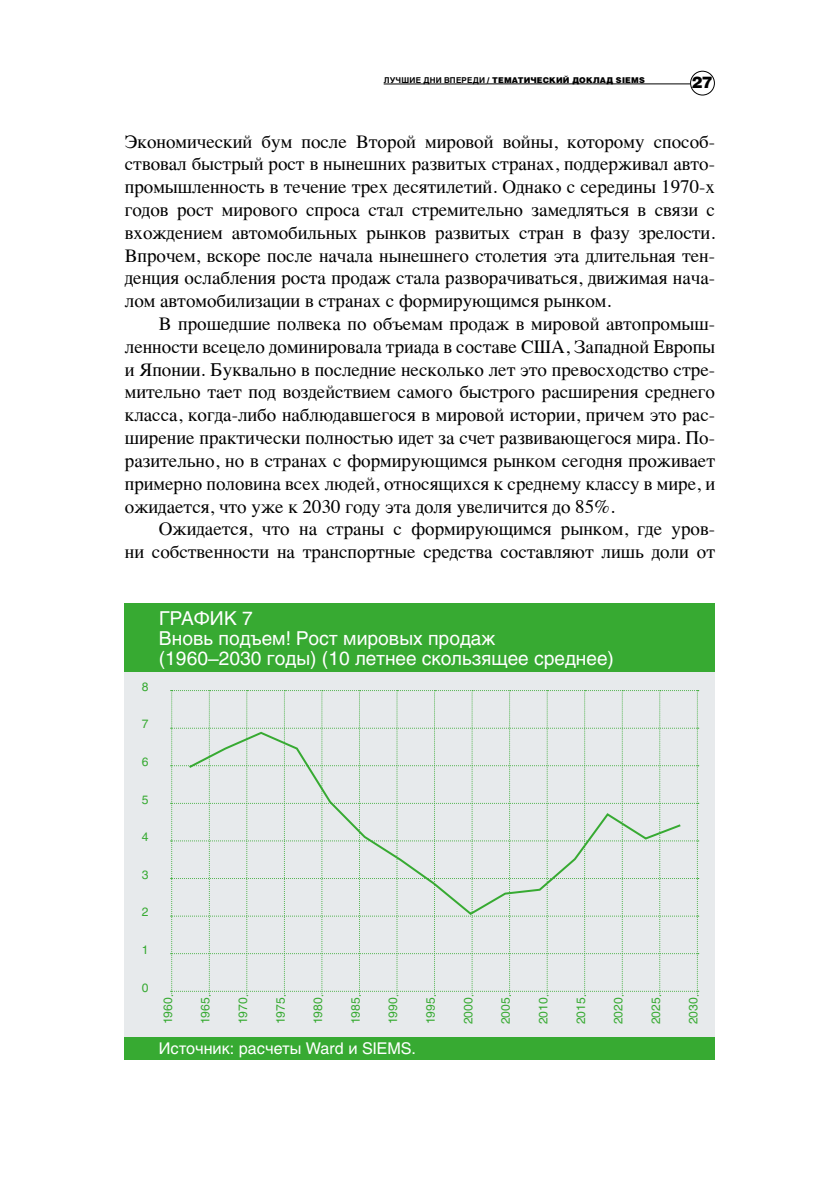
<style>
.page{position:relative;width:840px;height:1191px;background:#fff}
.page>*{position:absolute;margin:0;border:0;box-sizing:border-box;transform-origin:0 0}
.t1{font:19px/22.8px "Times";color:#000;text-align:justify}
.t2{font:19px/20px "Helios";color:#fff}
.t3{font:16px "Helios";color:#fff}
.t4{font:900 16px "Helios";color:#000}
.t5{font:12px "Helios";color:#37aa32}
.t6{font:900 8px "Helios";letter-spacing:.02em;color:#000}
.s1{font-weight:700}
</style>
<div class="page">
<div style="left:689px;top:71px;width:25px;height:25px;border:1px solid #000;border-radius:50%"></div>
<hr style="left:383px;top:84px;width:104px;height:1px;background:#000">
<hr style="left:487px;top:84px;width:203px;height:1px;background:#000">
<div style="left:125px;top:626px;width:589px;height:434px;background:#e7eaec"></div>
<div style="left:125px;top:603px;width:589px;height:69px;background:#37aa32"></div>
<div style="left:125px;top:1037px;width:589px;height:23px;background:#37aa32"></div>
<svg style="left:170px;top:690px;width:528px;height:306px"></svg>
<svg style="left:187px;top:730px;width:495px;height:186px"></svg>
<p class="t6" style="left:383px;top:75px;width:263px"><span class="s1">Лучшие дни впереди</span> / Тематический доклад SIEMS</p>
<p class="t4" style="left:691px;top:72px;width:22px">27</p>
<p class="t1" style="left:125px;top:128px;width:591px">Экономический бум после Второй мировой войны, которому способ&shy;ствовал быстрый рост в нынешних развитых странах, поддерживал авто&shy;промышленность в течение трех десятилетий. Однако с середины 1970-х годов рост мирового спроса стал стремительно замедляться в связи с вхождением автомобильных рынков развитых стран в фазу зрелости.<br>Впрочем, вскоре после начала нынешнего столетия эта длительная тен&shy;денция ослабления роста продаж стала разворачиваться, движимая нача&shy;лом автомобилизации в странах с формирующимся рынком.</p>
<p class="t1" style="left:125px;top:311px;width:591px;text-indent:34px">В прошедшие полвека по объемам продаж в мировой автопромыш&shy;ленности всецело доминировала триада в составе США, Западной Европы и Японии. Буквально в последние несколько лет это превосходство стре&shy;мительно тает под воздействием самого быстрого расширения среднего класса, когда-либо наблюдавшегося в мировой истории, причем это рас&shy;ширение практически полностью идет за счет развивающегося мира. По&shy;разительно, но в странах с формирующимся рынком сегодня проживает примерно половина всех людей, относящихся к среднему классу в мире, и ожидается, что уже к 2030 году эта доля увеличится до 85%.</p>
<p class="t1" style="left:125px;top:516px;width:591px;text-align:right">Ожидается, что на страны с формирующимся рынком, где уров-<br>ни собственности на транспортные средства составляют лишь доли от</p>
<p class="t5" style="left:142px;top:679px;width:8px">8</p>
<p class="t5" style="left:142px;top:716px;width:8px">7</p>
<p class="t5" style="left:142px;top:754px;width:8px">6</p>
<p class="t5" style="left:142px;top:791px;width:8px">5</p>
<p class="t5" style="left:142px;top:829px;width:8px">4</p>
<p class="t5" style="left:142px;top:867px;width:8px">3</p>
<p class="t5" style="left:142px;top:904px;width:8px">2</p>
<p class="t5" style="left:142px;top:942px;width:8px">1</p>
<p class="t5" style="left:142px;top:979px;width:8px">0</p>
<p class="t2" style="left:159px;top:607px;width:456px">График 7<br>Вновь подъем! Рост мировых продаж<br>(1960–2030 годы) (10 летнее скользящее среднее)</p>
<p class="t5" style="left:160px;top:1024px;width:28px;rotate:-90deg">1960</p>
<p class="t5" style="left:197px;top:1024px;width:28px;rotate:-90deg">1965</p>
<p class="t5" style="left:235px;top:1024px;width:28px;rotate:-90deg">1970</p>
<p class="t5" style="left:272px;top:1024px;width:28px;rotate:-90deg">1975</p>
<p class="t5" style="left:310px;top:1024px;width:28px;rotate:-90deg">1980</p>
<p class="t5" style="left:347px;top:1024px;width:28px;rotate:-90deg">1985</p>
<p class="t5" style="left:385px;top:1024px;width:28px;rotate:-90deg">1990</p>
<p class="t5" style="left:422px;top:1024px;width:28px;rotate:-90deg">1995</p>
<p class="t5" style="left:460px;top:1024px;width:28px;rotate:-90deg">2000</p>
<p class="t5" style="left:497px;top:1024px;width:28px;rotate:-90deg">2005</p>
<p class="t5" style="left:535px;top:1024px;width:28px;rotate:-90deg">2010</p>
<p class="t5" style="left:572px;top:1024px;width:28px;rotate:-90deg">2015</p>
<p class="t5" style="left:610px;top:1024px;width:28px;rotate:-90deg">2020</p>
<p class="t5" style="left:647px;top:1024px;width:28px;rotate:-90deg">2025</p>
<p class="t5" style="left:685px;top:1024px;width:28px;rotate:-90deg">2030</p>
<p class="t3" style="left:159px;top:1038px;width:258px">Источник: расчеты Ward и SIE MS.</p>
</div>
